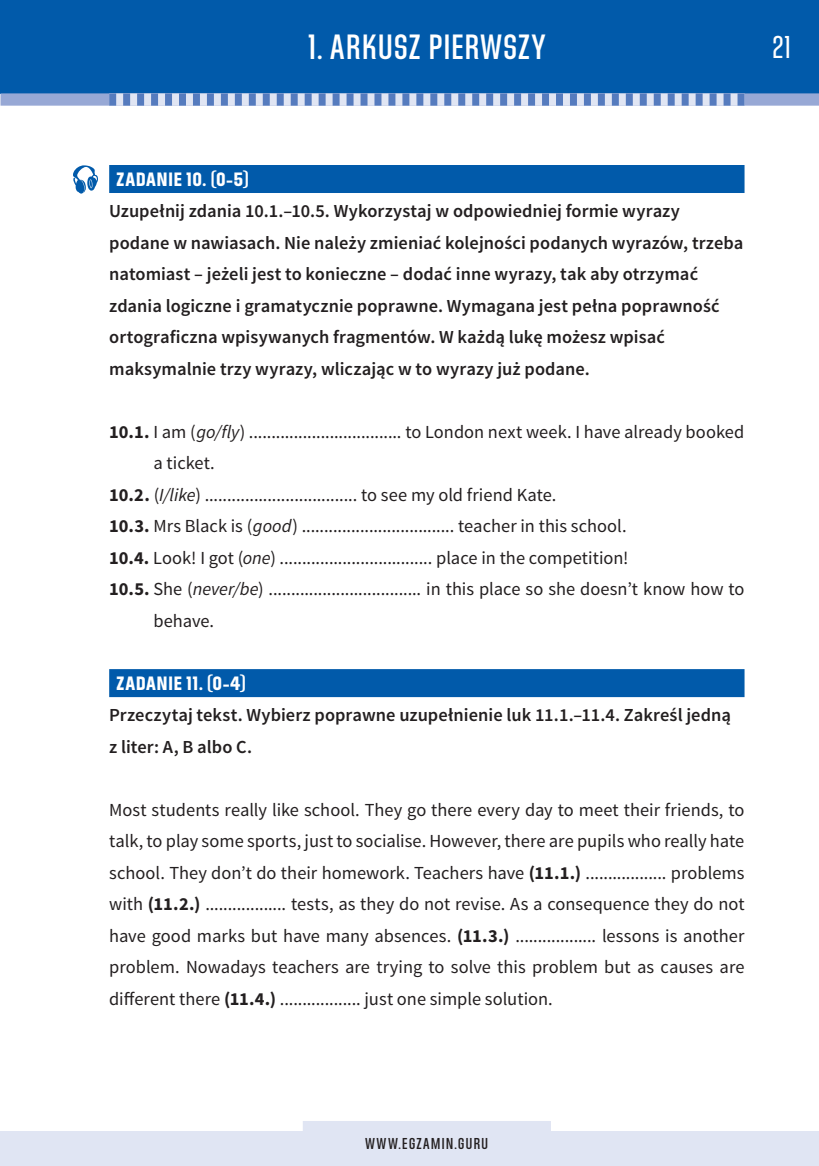
<style>
.page{position:relative;width:819px;height:1166px;background:#fff}
.page>*{position:absolute;margin:0;border:0;box-sizing:border-box;transform-origin:0 0}
.t1{font:500 35px "Directors Gothic 250";letter-spacing:.025em;color:#fff}
.t2{font:31.5px "Directors Gothic 250";color:#fff}
.zadanie_numer{font:700 19.25px "Directors Gothic 250";letter-spacing:.03em;color:#fff}
.tekst_bez_wciecia{font:18.38px/31.5px "Source Sans Pro";color:#231f20;text-align:justify}
.zadanie_tresc{font:600 18.38px/31.5px "Source Sans Pro";color:#231f20}
.tekst_bez_wciecia_pu{font:18.38px/31.5px "Source Sans Pro";color:#231f20}
.t3{font:500 15.75px "Directors Gothic 250";letter-spacing:.065em;color:#231f20}
.s1{font-weight:700}
.s2{font-style:italic}
</style>
<div class="page">
<div style="left:0;top:0;width:819px;height:94px;background:#015aaa"></div>
<div style="left:0;top:93px;width:819px;height:13px;background:#97a8d5"></div>
<div style="left:0;top:1131px;width:819px;height:35px;background:#e0e5f3"></div>
<div style="left:303px;top:1121px;width:248px;height:12px;background:#e0e5f3"></div>
<svg style="left:109px;top:93px;width:635px;height:13px;background:#9aafd8"></svg>
<div style="left:109px;top:165px;width:635px;height:28px;background:#015aaa"></div>
<div style="left:109px;top:669px;width:635px;height:28px;background:#015aaa"></div>
<svg style="left:73px;top:165px;width:25px;height:29px"></svg>
<h1 class="t1" style="left:308px;top:28px;width:151px">1. ARKUSZ PIERW</h1>
<h1 class="t1" style="left:503px;top:28px;width:30px">SZY</h1>
<h2 class="t2" style="left:772px;top:30px;width:21px">21</h2>
<p class="zadanie_numer" style="left:117px;top:169px;width:133px">ZADANIE 10. (0-5)</p>
<p class="zadanie_tresc" style="left:109px;top:196px;width:635px">Uzupełnij zdania 10.1.–10.5. Wykorzystaj w odpowiedniej formie wyrazy podane w nawiasach. Nie należy zmieniać kolejności podanych wyrazów, trzeba natomiast – jeżeli jest to konieczne – dodać inne wyrazy, tak aby otrzymać zdania logiczne i gramatycznie poprawne. Wymagana jest pełna poprawność ortograficzna wpisywanych fragmentów. W każdą lukę możesz wpisać maksymalnie trzy wyrazy, wliczając w to wyrazy już podane.</p>
<p class="tekst_bez_wciecia_pu" style="left:153px;top:416px;width:592px;text-indent:-44px"><span class="s1">10.1.</span> I am (<span class="s2">go/fly</span>) .................................. to London next week. I have already booked a ticket.</p>
<p class="tekst_bez_wciecia_pu" style="left:109px;top:479px;width:448px"><span class="s1">10.2.</span> (<span class="s2">I/like</span>) .................................. to see my old friend Kate.</p>
<p class="tekst_bez_wciecia_pu" style="left:109px;top:510px;width:519px"><span class="s1">10.3.</span> Mrs Black is (<span class="s2">good</span>) .................................. teacher in this school.</p>
<p class="tekst_bez_wciecia_pu" style="left:109px;top:542px;width:521px"><span class="s1">10.4.</span> Look! I got (<span class="s2">one</span>) .................................. place in the competition!</p>
<p class="tekst_bez_wciecia_pu" style="left:153px;top:573px;width:592px;text-indent:-44px"><span class="s1">10.5.</span> She (<span class="s2">never/be</span>) .................................. in this place so she doesn’t know how to behave.</p>
<p class="zadanie_numer" style="left:117px;top:673px;width:131px">ZADANIE 11. (0-4)</p>
<p class="zadanie_tresc" style="left:109px;top:700px;width:623px">Przeczytaj tekst. Wybierz poprawne uzupełnienie luk 11.1.–11.4. Zakreśl jedną z liter: A, B albo C.</p>
<p class="tekst_bez_wciecia" style="left:109px;top:794px;width:637px">Most students really like school. They go there every day to meet their friends, to talk, to play some sports, just to socialise. However, there are pupils who really hate school. They don’t do their homework. Teachers have <span class="s1">(11.1.)</span> .................. problems with <span class="s1">(11.2.)</span> .................. tests, as they do not revise. As a consequence they do not have good marks but have many absences. <span class="s1">(11.3.)</span> .................. lessons is another problem. Nowadays teachers are trying to solve this problem but as causes are different there <span class="s1">(11.4.)</span> .................. just one simple solution.</p>
<p class="t3" style="left:365px;top:1134px;width:125px">WWW.EGZAMIN.GURU</p>
</div>
